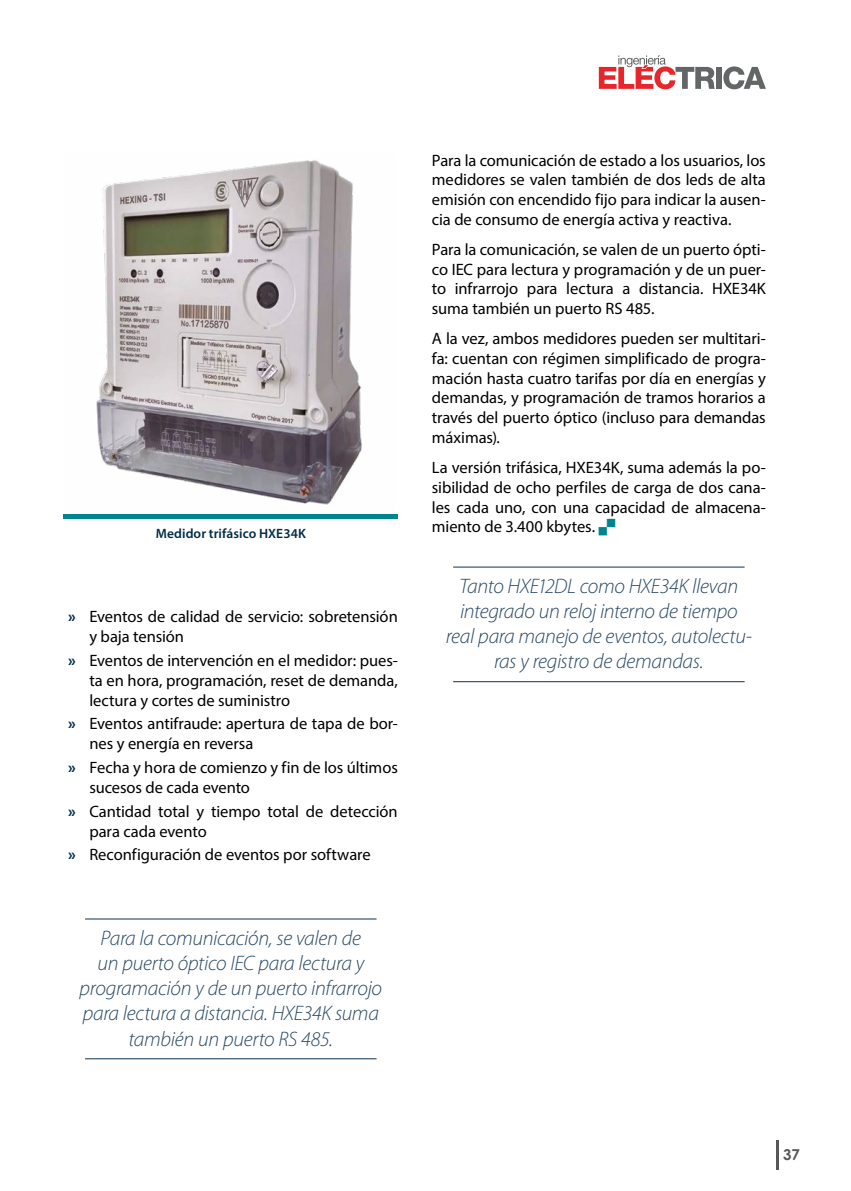
<style>
.page{position:relative;width:851px;height:1191px;background:#fff}
.page>*{position:absolute;margin:0;border:0;box-sizing:border-box;transform-origin:0 0}
.t1{font:italic 300 21px/25.2px "Myriad Pro";letter-spacing:-.015em;color:#2a4964;text-align:center}
.t2{font:16.5px/19.8px "Myriad Pro";letter-spacing:-.005em;color:#000;text-align:justify}
.t3{font:700 15px "Century Gothic";color:#575756}
.t4{font:600 13.5px "Myriad Pro";letter-spacing:.005em;color:#002c46}
.s1{font-weight:700;color:#002c46}
</style>
<div class="page">
<hr style="left:776px;top:1140px;width:2px;height:29px;background:#575756">
<div style="left:715px;top:67px;width:6px;height:22px;background:#636666"></div>
<svg style="left:723px;top:66px;width:42px;height:23px"></svg>
<svg style="left:598px;top:55px;width:116px;height:34px"></svg>
<hr style="left:85px;top:918px;width:291px;height:1px;background:#2a4964">
<hr style="left:85px;top:1058px;width:291px;height:1px;background:#2a4964">
<hr style="left:453px;top:566px;width:291px;height:1px;background:#2a4964">
<hr style="left:453px;top:681px;width:291px;height:1px;background:#2a4964">
<img style="left:96px;top:160px;width:266px;height:345px">
<div style="left:64px;top:514px;width:334px;height:5px;background:#008490"></div>
<p class="t4" style="left:156px;top:524px;width:152px">Medidor trifásico HXE34K</p>
<p class="t2" style="left:89px;top:606px;width:310px;text-indent:-21px"><span class="s1">»</span> Eventos de calidad de servicio: sobretensión y baja tensión</p>
<p class="t2" style="left:89px;top:650px;width:310px;text-indent:-21px"><span class="s1">»</span> Eventos de intervención en el medidor: pues&shy;ta en hora, programación, reset de demanda, lectura y cortes de suministro</p>
<p class="t2" style="left:89px;top:713px;width:310px;text-indent:-21px"><span class="s1">»</span> Eventos antifraude: apertura de tapa de bor&shy;nes y energía en reversa</p>
<p class="t2" style="left:89px;top:757px;width:310px;text-indent:-21px"><span class="s1">»</span> Fecha y hora de comienzo y fin de los últimos sucesos de cada evento</p>
<p class="t2" style="left:89px;top:801px;width:310px;text-indent:-21px"><span class="s1">»</span> Cantidad total y tiempo total de detección para cada evento</p>
<p class="t2" style="left:68px;top:844px;width:304px"><span class="s1">»</span> Reconfiguración de eventos por software</p>
<p class="t1" style="left:79px;top:925px;width:304px">Para la comunicación, se valen de<br>un puerto óptico IEC para lectura y programación y de un puerto infrarrojo para lectura a distancia. HXE34K suma también un puerto RS 485.</p>
<p class="t2" style="left:432px;top:150px;width:335px">Para la comunicación de estado a los usuarios, los medidores se valen también de dos leds de alta emisión con encendido fijo para indicar la ausen&shy;cia de consumo de energía activa y reactiva.</p>
<p class="t2" style="left:432px;top:239px;width:335px">Para la comunicación, se valen de un puerto ópti&shy;co IEC para lectura y programación y de un puer&shy;to infrarrojo para lectura a distancia. HXE34K suma también un puerto RS 485.</p>
<p class="t2" style="left:432px;top:328px;width:335px">A la vez, ambos medidores pueden ser multitari&shy;fa: cuentan con régimen simplificado de progra&shy;mación hasta cuatro tarifas por día en energías y demandas, y programación de tramos horarios a través del puerto óptico (incluso para demandas máximas).</p>
<p class="t2" style="left:432px;top:457px;width:335px">La versión trifásica, HXE34K, suma además la po&shy;sibilidad de ocho perfiles de carga de dos cana&shy;les cada uno, con una capacidad de almacena&shy;miento de 3.400 kbytes.</p>
<p class="t1" style="left:446px;top:574px;width:307px">Tanto HXE12DL como HXE34K llevan integrado un reloj interno de tiempo real para manejo de eventos, autolectu&shy;ras y registro de demandas.</p>
<p class="t3" style="left:782px;top:1143px;width:18px">37</p>
</div>
